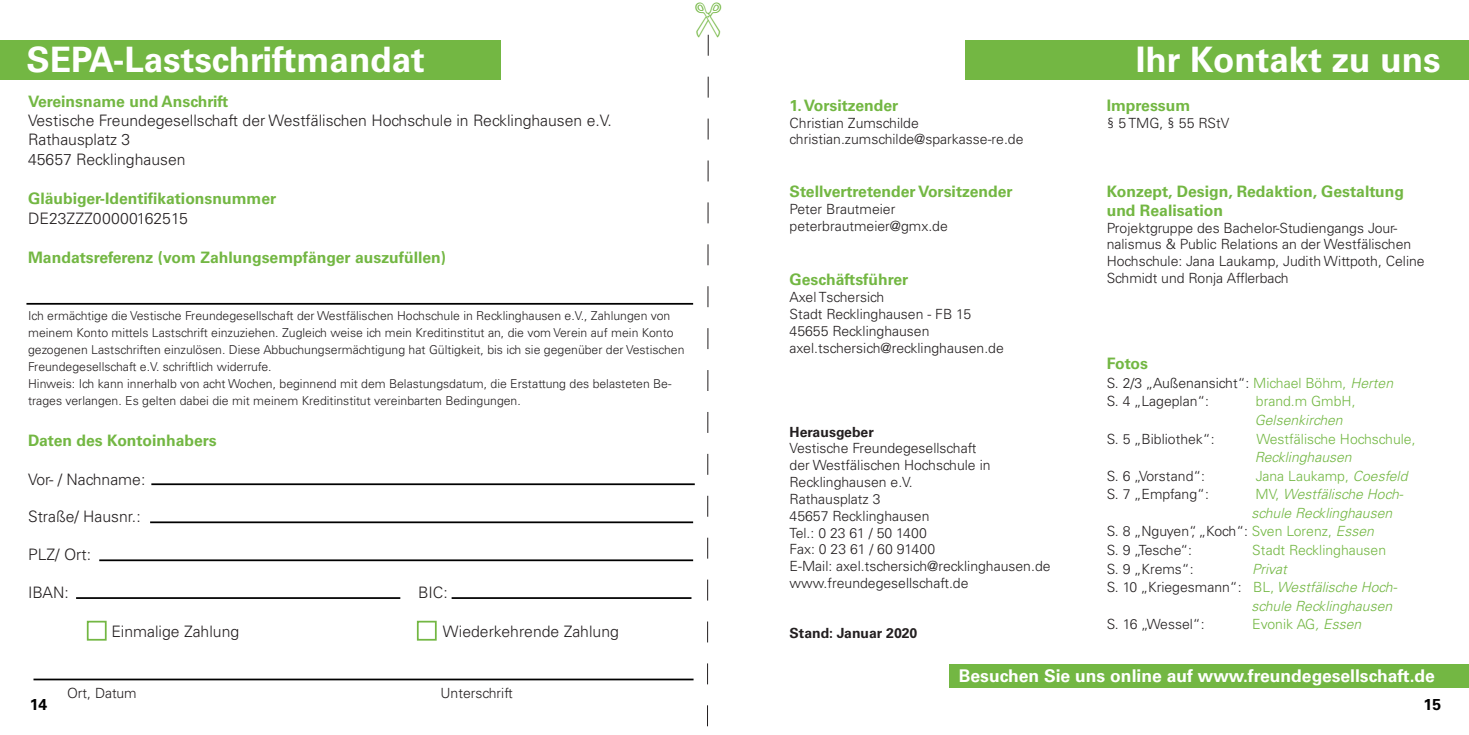
<style>
.page{position:relative;width:1469px;height:735px;background:#fff}
.page>*{position:absolute;margin:0;border:0;box-sizing:border-box;transform-origin:0 0}
.t1{font:700 35px "Univers LT Std";color:#fff}
.t2{font:700 17.5px "Univers LT Std";color:#fff}
.t3{font:700 15.75px/18.9px "Univers LT Std";color:#73b743}
.t4{font:300 15.75px/19.4px "Univers LT Std";color:#231f20}
.t5{font:700 15.75px "Univers LT Std";color:#000}
.t6{font:300 14px/16.8px "Univers LT Std";color:#231f20}
.t7{font:italic 300 14px "Univers LT Std";color:#73b743}
.t8{font:300 14px "Univers LT Std";color:#73b743}
.t9{font:700 14px "Univers LT Std";color:#231f20}
.t10{font:300 12.25px/17px "Univers LT Std";color:#231f20}
.s1{color:#73b743}
.s2{font-style:italic;color:#73b743}
.s3{font-style:italic}
.s4{font-style:normal}
</style>
<div class="page">
<div style="left:965px;top:40px;width:503px;height:39px;background:#73b743"></div>
<div style="left:949px;top:663px;width:519px;height:24px;background:#73b743"></div>
<div style="left:0;top:40px;width:501px;height:39px;background:#73b743"></div>
<div style="left:417px;top:620px;width:20px;height:20px;border:2px solid #73b743"></div>
<div style="left:87px;top:620px;width:20px;height:20px;border:2px solid #73b743"></div>
<hr style="left:26px;top:303px;width:667px;height:1px;background:#000">
<hr style="left:151px;top:483px;width:543px;height:2px;background:#000">
<hr style="left:150px;top:521px;width:543px;height:2px;background:#000">
<hr style="left:99px;top:559px;width:594px;height:2px;background:#000">
<hr style="left:76px;top:597px;width:324px;height:1px;background:#000">
<hr style="left:451px;top:597px;width:240px;height:1px;background:#000">
<hr style="left:33px;top:678px;width:660px;height:2px;background:#000">
<svg style="left:707px;top:34px;width:2px;height:692px"></svg>
<h1 class="t1" style="left:7px;top:39px;width:419px"><span class="s1">..</span>SEPA-Lastschriftmandat</h1>
<p class="t3" style="left:28px;top:92px;width:202px">Vereinsname und Anschrift</p>
<p class="t4" style="left:28px;top:111px;width:585px">Vestische Freundegesellschaft der Westfälischen Hochschule in Recklinghausen e.V.<br>Rathausplatz 3<br>45657 Recklinghausen</p>
<p class="t3" style="left:28px;top:189px;width:250px">Gläubiger-Identifikationsnummer</p>
<p class="t4" style="left:28px;top:209px;width:161px">DE23ZZZ00000162515</p>
<p class="t3" style="left:28px;top:248px;width:419px">Mandatsreferenz (vom Zahlungsempfänger auszufüllen)</p>
<p class="t10" style="left:28px;top:307px;width:658px">Ich ermächtige die Vestische Freundegesellschaft der Westfälischen Hochschule in Recklinghausen e.V., Zahlungen von meinem Konto mittels Lastschrift einzuziehen. Zugleich weise ich mein Kreditinstitut an, die vom Verein auf mein Konto gezogenen Lastschriften einzulösen. Diese Abbuchungsermächtigung hat Gültigkeit, bis ich sie gegenüber der Vestischen Freundegesellschaft e.V. schriftlich widerrufe.<br>Hinweis: Ich kann innerhalb von acht Wochen, beginnend mit dem Belastungsdatum, die Erstattung des belasteten Be&shy;trages verlangen. Es gelten dabei die mit meinem Kreditinstitut vereinbarten Bedingungen.</p>
<p class="t3" style="left:28px;top:431px;width:190px">Daten des Kontoinhabers</p>
<p class="t4" style="left:28px;top:469px;width:119px">Vor- / Nachname:</p>
<p class="t4" style="left:28px;top:507px;width:114px">Straße/ Hausnr.:</p>
<p class="t4" style="left:28px;top:544px;width:65px">PLZ/ Ort:</p>
<p class="t4" style="left:28px;top:582px;width:42px">IBAN:</p>
<p class="t4" style="left:418px;top:582px;width:31px">BIC:</p>
<p class="t4" style="left:111px;top:621px;width:129px">Einmalige Zahlung</p>
<p class="t4" style="left:443px;top:621px;width:177px">Wiederkehrende Zahlung</p>
<p class="t5" style="left:30px;top:694px;width:18px">14</p>
<p class="t6" style="left:67px;top:683px;width:71px">Ort, Datum</p>
<p class="t6" style="left:440px;top:683px;width:74px">Unterschrift</p>
<p class="t3" style="left:789px;top:96px;width:110px">1. Vorsitzender</p>
<p class="t6" style="left:789px;top:114px;width:235px">Christian Zumschilde christian.zumschilde@sparkasse-re.de</p>
<p class="t3" style="left:789px;top:182px;width:224px">Stellvertretender Vorsitzender</p>
<p class="t6" style="left:789px;top:200px;width:160px">Peter Brautmeier peterbrautmeier@gmx.de</p>
<p class="t3" style="left:789px;top:270px;width:120px">Geschäftsführer</p>
<p class="t6" style="left:789px;top:288px;width:216px">Axel Tschersich<br>Stadt Recklinghausen - FB 15<br>45655 Recklinghausen axel.tschersich@recklinghausen.de</p>
<h1 class="t1" style="left:1135px;top:39px;width:336px">Ihr Kontakt zu uns<span class="s1">..,</span></h1>
<p class="t3" style="left:1106px;top:96px;width:85px">Impressum</p>
<p class="t6" style="left:1106px;top:114px;width:124px">§ 5 TMG, § 55 RStV</p>
<p class="t3" style="left:1106px;top:182px;width:299px">Konzept, Design, Redaktion, Gestaltung und Realisation</p>
<p class="t6" style="left:1106px;top:219px;width:319px">Projektgruppe des Bachelor-Studiengangs Jour&shy;nalismus &amp; Public Relations an der Westfälischen Hochschule: Jana Laukamp, Judith Wittpoth, Celine Schmidt und Ronja Afflerbach</p>
<p class="t3" style="left:1106px;top:354px;width:43px">Fotos</p>
<p class="t6" style="left:1106px;top:373px;width:288px;line-height:18.6px">S. 2/3 „Außenansicht“: <span class="s1">Michael Böhm,</span> <span class="s2">Herten<br></span>S. 4 „Lageplan“:</p>
<p class="t8" style="left:1255px;top:393px;width:101px">brand.m GmbH,</p>
<p class="t7" style="left:1254px;top:411px;width:89px">Gelsenkirchen</p>
<p class="t9" style="left:789px;top:423px;width:86px">Herausgeber</p>
<p class="t6" style="left:789px;top:440px;width:262px">Vestische Freundegesellschaft<br>der Westfälischen Hochschule in<br>Recklinghausen e.V.<br>Rathausplatz 3<br>45657 Recklinghausen<br>Tel.: 0 23 61 / 50 1400<br>Fax: 0 23 61 / 60 91400<br>E-Mail: axel.tschersich@recklinghausen.de www.freundegesellschaft.de</p>
<p class="t9" style="left:789px;top:625px;width:129px">Stand: Januar 2020</p>
<p class="t6" style="left:1106px;top:430px;width:109px">S. 5 „Bibliothek“:</p>
<p class="t8" style="left:1256px;top:430px;width:161px">Westfälische Hochschule,</p>
<p class="t7" style="left:1254px;top:448px;width:99px">Recklinghausen</p>
<p class="t6" style="left:1106px;top:467px;width:100px">S. 6 „Vorstand“:</p>
<p class="t8" style="left:1255px;top:467px;width:153px">Jana Laukamp, <span class="s3">Coesfeld</span></p>
<p class="t6" style="left:1106px;top:485px;width:104px">S. 7 „Empfang“:</p>
<p class="t7" style="left:1255px;top:485px;width:149px"><span class="s4">MV,</span> Westfälische Hoch-</p>
<p class="t7" style="left:1251px;top:504px;width:142px">schule Recklinghausen</p>
<p class="t6" style="left:1106px;top:523px;width:269px">S. 8 „Nguyen“, „Koch“: <span class="s1">Sven Lorenz,</span> <span class="s2">Essen</span></p>
<p class="t6" style="left:1106px;top:541px;width:87px">S. 9 „Tesche“:</p>
<p class="t8" style="left:1252px;top:541px;width:135px">Stadt Recklinghausen</p>
<p class="t6" style="left:1106px;top:560px;width:88px">S. 9 „Krems“:</p>
<p class="t7" style="left:1252px;top:560px;width:36px">Privat</p>
<p class="t6" style="left:1106px;top:578px;width:291px">S. 10 „Kriegesmann“: <span class="s1">BL,</span> <span class="s2">Westfälische Hoch-</span></p>
<p class="t7" style="left:1251px;top:597px;width:142px">schule Recklinghausen</p>
<p class="t6" style="left:1106px;top:615px;width:99px">S. 16 „Wessel“:</p>
<p class="t8" style="left:1252px;top:615px;width:111px">Evonik AG<span class="s3">, Essen</span></p>
<p class="t2" style="left:949px;top:665px;width:501px"><span class="s1">.</span> Besuchen Sie uns online auf www.freundegesellschaft.de<span class="s1">...</span></p>
<p class="t5" style="left:1423px;top:694px;width:18px">15</p>
</div>
